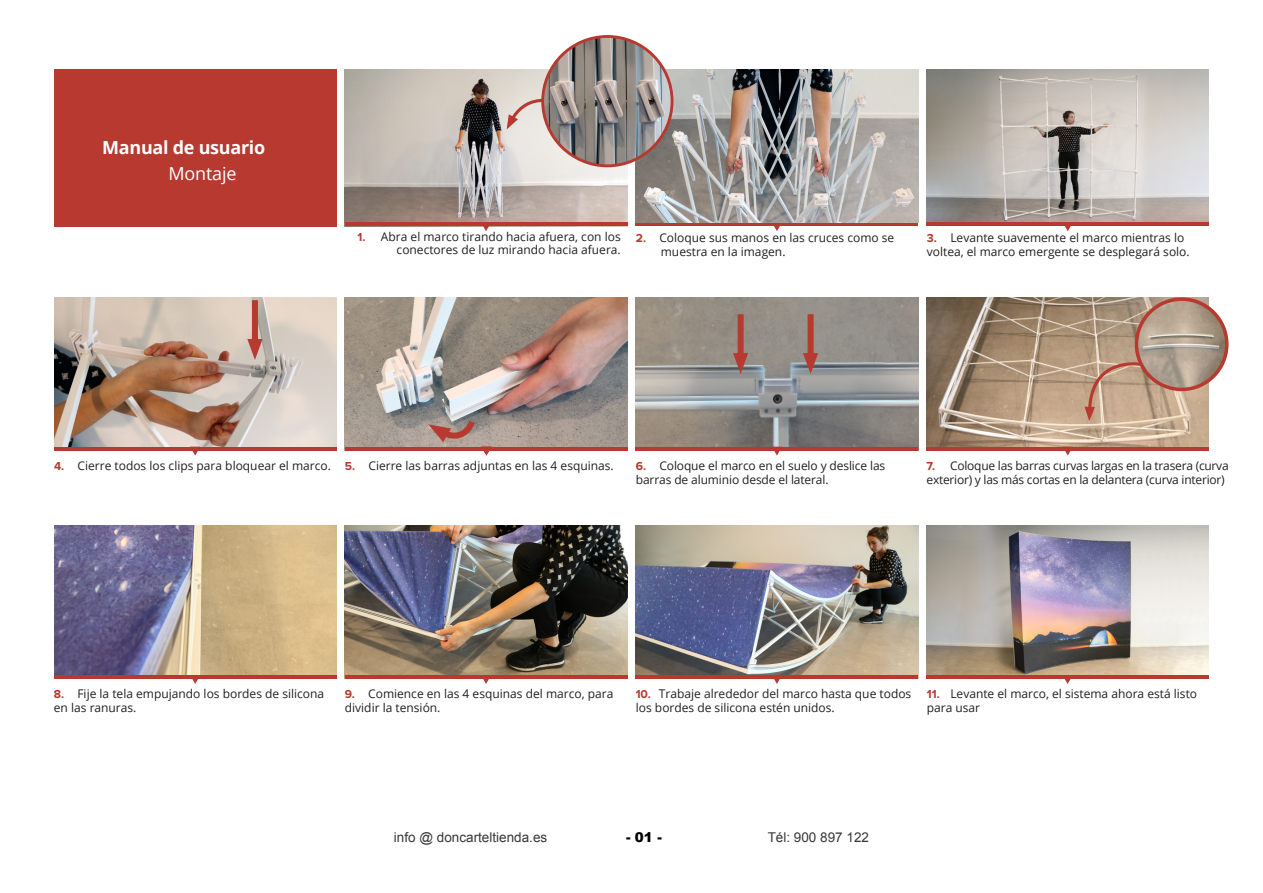
<style>
.page{position:relative;width:1263px;height:893px;background:#fff}
.page>*{position:absolute;margin:0;border:0;box-sizing:border-box;transform-origin:0 0}
.t1{font:700 18px "Open Sans";letter-spacing:-.015em;color:#fff}
.t2{font:18px "Open Sans";letter-spacing:-.01em;color:#fff}
.t3{font:13.5px "Arial";color:#383838}
.t4{font:900 13.5px "Arial";color:#000}
.t5{font:12px/14.1px "Open Sans";color:#231f20}
.t6{font:12px/14.4px "Open Sans";letter-spacing:-.02em;color:#231f20}
.s1{font-family:"Proxima Nova";font-weight:700;color:#b7392f}
</style>
<div class="page">
<img style="left:345px;top:69px;width:282px;height:153px">
<svg style="left:636px;top:222px;width:282px;height:4px"></svg>
<svg style="left:772px;top:222px;width:10px;height:9px"></svg>
<svg style="left:481px;top:226px;width:10px;height:5px"></svg>
<svg style="left:1065px;top:226px;width:6px;height:5px"></svg>
<div style="left:54px;top:69px;width:282px;height:158px;background:#b7392f"></div>
<svg style="left:507px;top:96px;width:42px;height:33px"></svg>
<hr style="left:345px;top:222px;width:282px;height:4px;background:#b7392f">
<img style="left:636px;top:69px;width:282px;height:153px">
<img style="left:927px;top:69px;width:282px;height:153px">
<hr style="left:927px;top:222px;width:282px;height:4px;background:#b7392f">
<img style="left:54px;top:297px;width:282px;height:150px">
<img style="left:345px;top:297px;width:282px;height:150px">
<svg style="left:190px;top:450px;width:10px;height:6px"></svg>
<hr style="left:54px;top:447px;width:282px;height:3px;background:#b7392f">
<hr style="left:345px;top:447px;width:282px;height:3px;background:#b7392f">
<img style="left:636px;top:297px;width:282px;height:150px">
<svg style="left:772px;top:450px;width:10px;height:6px"></svg>
<hr style="left:636px;top:447px;width:282px;height:3px;background:#b7392f">
<div style="left:738px;top:314px;width:6px;height:47px;background:#b7392f"></div>
<svg style="left:733px;top:353px;width:15px;height:21px"></svg>
<div style="left:252px;top:300px;width:6px;height:47px;background:#b7392f"></div>
<svg style="left:247px;top:339px;width:16px;height:21px"></svg>
<div style="left:807px;top:314px;width:6px;height:47px;background:#b7392f"></div>
<svg style="left:803px;top:353px;width:15px;height:21px"></svg>
<img style="left:927px;top:297px;width:282px;height:150px">
<svg style="left:1084px;top:338px;width:91px;height:83px;background:#c0a087"></svg>
<img style="left:1136px;top:299px;width:91px;height:90px;border-radius:45px">
<div style="left:1135px;top:297px;width:93px;height:94px;border:4px solid #b7392f;border-radius:50%"></div>
<svg style="left:1063px;top:450px;width:10px;height:5px"></svg>
<hr style="left:927px;top:447px;width:282px;height:3px;background:#b7392f">
<img style="left:54px;top:526px;width:282px;height:149px">
<svg style="left:192px;top:679px;width:6px;height:5px"></svg>
<hr style="left:54px;top:675px;width:282px;height:4px;background:#b7392f">
<img style="left:345px;top:526px;width:282px;height:149px">
<svg style="left:483px;top:679px;width:6px;height:5px"></svg>
<hr style="left:345px;top:675px;width:282px;height:4px;background:#b7392f">
<img style="left:636px;top:526px;width:282px;height:149px">
<img style="left:927px;top:526px;width:282px;height:149px">
<svg style="left:774px;top:679px;width:6px;height:5px"></svg>
<svg style="left:1064px;top:679px;width:7px;height:5px"></svg>
<hr style="left:636px;top:675px;width:282px;height:4px;background:#b7392f">
<hr style="left:926px;top:675px;width:283px;height:4px;background:#b7392f">
<svg style="left:428px;top:416px;width:64px;height:40px"></svg>
<img style="left:543px;top:36px;width:129px;height:130px;border-radius:65px">
<div style="left:541px;top:35px;width:132px;height:132px;border:3px solid #b7392f;border-radius:50%"></div>
<h1 class="t1" style="left:102px;top:135px;width:164px">Manual de usuario</h1>
<h1 class="t2" style="left:169px;top:161px;width:70px">Montaje</h1>
<p class="t5" style="left:357px;top:230px;width:265px;line-height:12.5px;text-align:right"><span class="s1">1.</span> Abra el marco tirando hacia afuera, con los conectores de luz mirando hacia afuera.</p>
<p class="t5" style="left:661px;top:230px;width:235px;text-indent:-25px"><span class="s1">2.</span> Coloque sus manos en las cruces como se muestra en la imagen.</p>
<p class="t5" style="left:927px;top:230px;width:264px"><span class="s1">3.</span> Levante suavemente el marco mientras lo voltea, el marco emergente se desplegará solo.</p>
<p class="t5" style="left:54px;top:458px;width:561px"><span class="s1">4.</span> Cierre todos los clips para bloquear el marco. <span class="s1">5.</span> Cierre las barras adjuntas en las 4 esquinas.</p>
<p class="t5" style="left:636px;top:458px;width:251px"><span class="s1">6.</span> Coloque el marco en el suelo y deslice las barras de aluminio desde el lateral.</p>
<p class="t6" style="left:927px;top:458px;width:304px"><span class="s1">7.</span> Coloque las barras curvas largas en la trasera (curva exterior) y las más cortas en la delantera (curva interior)</p>
<p class="t5" style="left:54px;top:686px;width:272px"><span class="s1">8.</span> Fije la tela empujando los bordes de silicona en las ranuras.</p>
<p class="t5" style="left:345px;top:686px;width:270px"><span class="s1">9.</span> Comience en las 4 esquinas del marco, para dividir la tensión.</p>
<p class="t5" style="left:636px;top:686px;width:277px"><span class="s1">10.</span> Trabaje alrededor del marco hasta que todos los bordes de silicona estén unidos.</p>
<p class="t5" style="left:927px;top:686px;width:272px"><span class="s1">11.</span> Levante el marco, el sistema ahora está listo para usar</p>
<p class="t3" style="left:394px;top:828px;width:155px">info @ doncarteltienda.es</p>
<p class="t4" style="left:626px;top:827px;width:37px">- 01 -</p>
<p class="t3" style="left:768px;top:828px;width:103px">Tél: 900 897 122</p>
</div>
